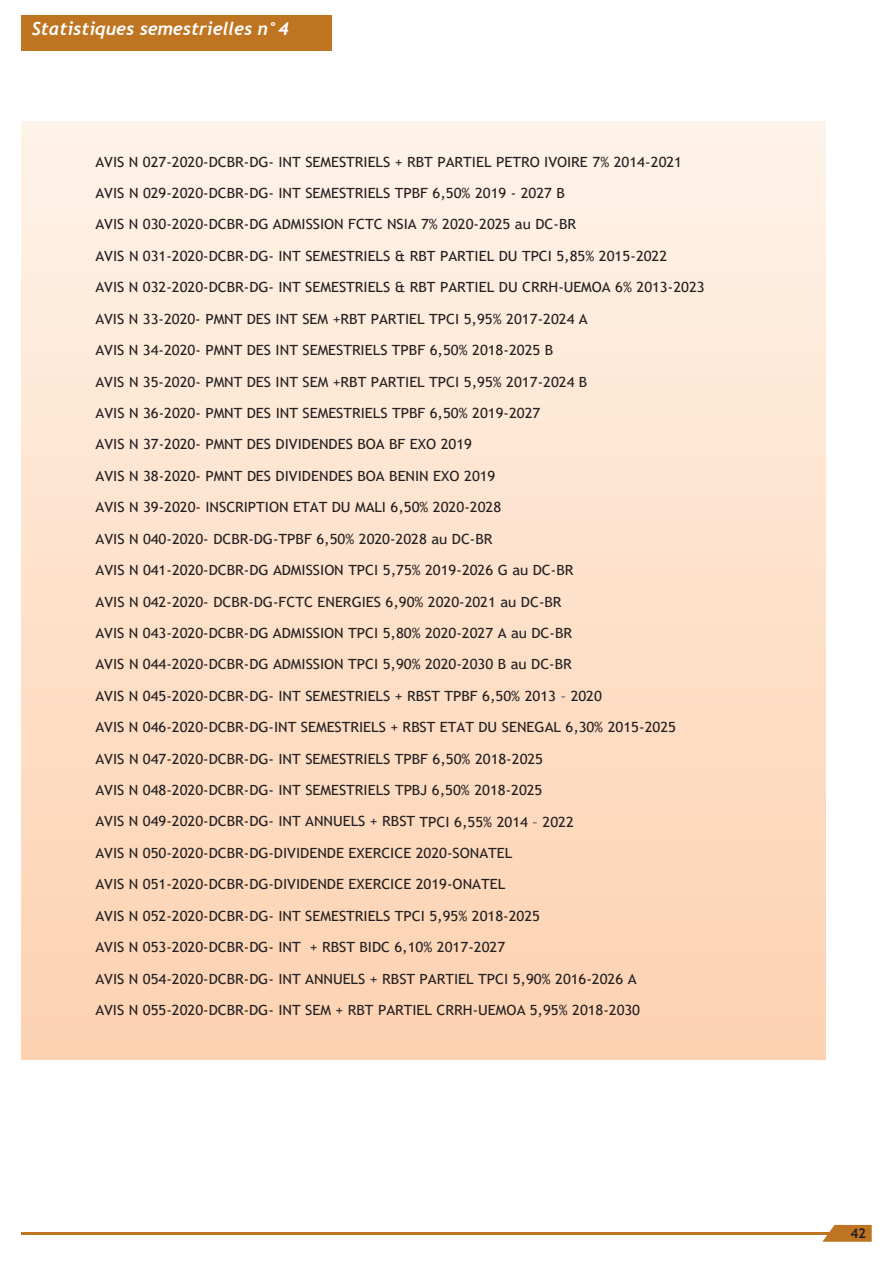
<style>
.page{position:relative;width:893px;height:1263px;background:#fff}
.page>*{position:absolute;margin:0;border:0;box-sizing:border-box;transform-origin:0 0}
.t1{font:italic 700 18px "Trebuchet";color:#fff}
.t2{font:14.1px "Trebuchet MS";color:#231f20;scale:1.07 1}
.t3{font:700 13.5px "Trebuchet MS";color:#231f20}
</style>
<div class="page">
<div style="left:21px;top:15px;width:311px;height:36px;background:#bf7421"></div>
<hr style="left:21px;top:1232px;width:824px;height:2px;background:#bf7421">
<svg style="left:822px;top:1225px;width:50px;height:17px"></svg>
<div style="left:21px;top:121px;width:805px;height:939px;background:linear-gradient(to bottom,#fef3e8,#fdd1b0)"></div>
<p class="t1" style="left:32px;top:18px;width:259px">Statistiques semestrielles n°4</p>
<p class="t2" style="left:95px;top:153px;width:550px">AVIS N 027-2020-DCBR-DG- INT SEMESTRIELS + RBT PARTIEL PETRO IVOIRE 7% 2014-2021</p>
<p class="t2" style="left:95px;top:184px;width:440px">AVIS N 029-2020-DCBR-DG- INT SEMESTRIELS TPBF 6,50% 2019 - 2027 B</p>
<p class="t2" style="left:95px;top:216px;width:451px">AVIS N 030-2020-DCBR-DG ADMISSION FCTC NSIA 7% 2020-2025 au DC-BR</p>
<p class="t2" style="left:95px;top:247px;width:536px">AVIS N 031-2020-DCBR-DG- INT SEMESTRIELS &amp; RBT PARTIEL DU TPCI 5,85% 2015-2022</p>
<p class="t2" style="left:95px;top:278px;width:571px">AVIS N 032-2020-DCBR-DG- INT SEMESTRIELS &amp; RBT PARTIEL DU CRRH-UEMOA 6% 2013-2023</p>
<p class="t2" style="left:95px;top:310px;width:462px">AVIS N 33-2020- PMNT DES INT SEM +RBT PARTIEL TPCI 5,95% 2017-2024 A</p>
<p class="t2" style="left:95px;top:341px;width:429px">AVIS N 34-2020- PMNT DES INT SEMESTRIELS TPBF 6,50% 2018-2025 B</p>
<p class="t2" style="left:95px;top:373px;width:461px">AVIS N 35-2020- PMNT DES INT SEM +RBT PARTIEL TPCI 5,95% 2017-2024 B</p>
<p class="t2" style="left:96px;top:404px;width:417px">AVIS N 36-2020- PMNT DES INT SEMESTRIELS TPBF 6,50% 2019-2027</p>
<p class="t2" style="left:96px;top:435px;width:353px">AVIS N 37-2020- PMNT DES DIVIDENDES BOA BF EXO 2019</p>
<p class="t2" style="left:96px;top:467px;width:375px">AVIS N 38-2020- PMNT DES DIVIDENDES BOA BENIN EXO 2019</p>
<p class="t2" style="left:96px;top:498px;width:381px">AVIS N 39-2020- INSCRIPTION ETAT DU MALI 6,50% 2020-2028</p>
<p class="t2" style="left:96px;top:530px;width:373px">AVIS N 040-2020- DCBR-DG-TPBF 6,50% 2020-2028 au DC-BR</p>
<p class="t2" style="left:96px;top:561px;width:448px">AVIS N 041-2020-DCBR-DG ADMISSION TPCI 5,75% 2019-2026 G au DC-BR</p>
<p class="t2" style="left:96px;top:593px;width:437px">AVIS N 042-2020- DCBR-DG-FCTC ENERGIES 6,90% 2020-2021 au DC-BR</p>
<p class="t2" style="left:95px;top:624px;width:447px">AVIS N 043-2020-DCBR-DG ADMISSION TPCI 5,80% 2020-2027 A au DC-BR</p>
<p class="t2" style="left:95px;top:655px;width:447px">AVIS N 044-2020-DCBR-DG ADMISSION TPCI 5,90% 2020-2030 B au DC-BR</p>
<p class="t2" style="left:95px;top:687px;width:475px">AVIS N 045-2020-DCBR-DG- INT SEMESTRIELS + RBST TPBF 6,50% 2013 – 2020</p>
<p class="t2" style="left:95px;top:718px;width:544px">AVIS N 046-2020-DCBR-DG-INT SEMESTRIELS + RBST ETAT DU SENEGAL 6,30% 2015-2025</p>
<p class="t2" style="left:95px;top:750px;width:420px">AVIS N 047-2020-DCBR-DG- INT SEMESTRIELS TPBF 6,50% 2018-2025</p>
<p class="t2" style="left:95px;top:781px;width:419px">AVIS N 048-2020-DCBR-DG- INT SEMESTRIELS TPBJ 6,50% 2018-2025</p>
<p class="t2" style="left:95px;top:812px;width:449px">AVIS N 049-2020-DCBR-DG- INT ANNUELS + RBST TPCI 6,55% 2014 – 2022</p>
<p class="t2" style="left:95px;top:844px;width:391px">AVIS N 050-2020-DCBR-DG-DIVIDENDE EXERCICE 2020-SONATEL</p>
<p class="t2" style="left:95px;top:875px;width:384px">AVIS N 051-2020-DCBR-DG-DIVIDENDE EXERCICE 2019-ONATEL</p>
<p class="t2" style="left:95px;top:907px;width:417px">AVIS N 052-2020-DCBR-DG- INT SEMESTRIELS TPCI 5,95% 2018-2025</p>
<p class="t2" style="left:95px;top:938px;width:384px">AVIS N 053-2020-DCBR-DG- INT + RBST BIDC 6,10% 2017-2027</p>
<p class="t2" style="left:95px;top:970px;width:507px">AVIS N 054-2020-DCBR-DG- INT ANNUELS + RBST PARTIEL TPCI 5,90% 2016-2026 A</p>
<p class="t2" style="left:95px;top:1001px;width:511px">AVIS N 055-2020-DCBR-DG- INT SEM + RBT PARTIEL CRRH-UEMOA 5,95% 2018-2030</p>
<p class="t3" style="left:850px;top:1225px;width:17px">42</p>
</div>
